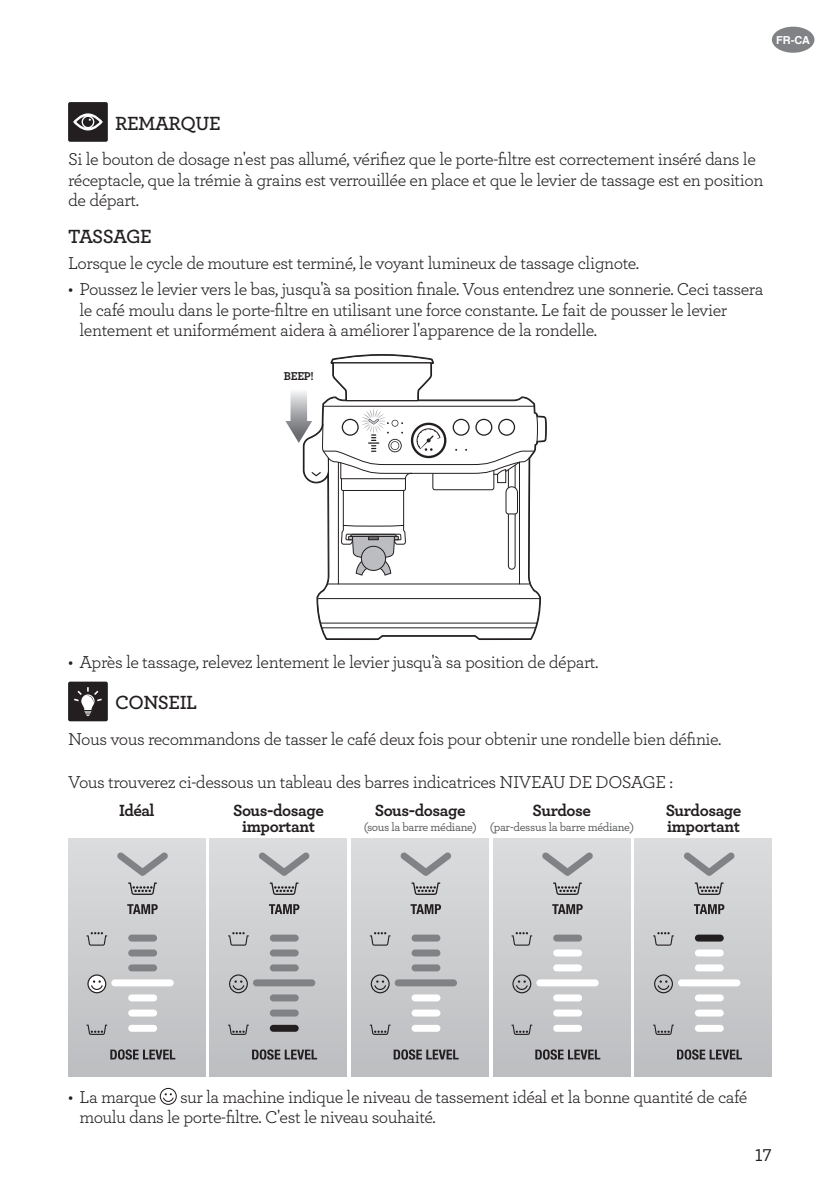
<style>
.page{position:relative;width:840px;height:1191px;background:#fff}
.page>*{position:absolute;margin:0;border:0;box-sizing:border-box;transform-origin:0 0}
.t1{font:600 20px "Archer";letter-spacing:-.025em;color:#231f20}
.t2{font:600 20px "Archer";letter-spacing:-.045em;color:#231f20}
.t3{font:18px/20.4px "Archer";letter-spacing:-.025em;color:#231f20}
.t4{font:500 18px "Archer";color:#231f20}
.t5{font:17px/16px "Archer Bold LF";letter-spacing:-.025em;color:#231f20;text-align:center}
.t6{font:12px "Archer Medium LF";letter-spacing:-.025em;color:#57585a}
.t7{font:12px "Archer Bold LF";color:#231f20}
.t8{font:700 11px "Helvetica World";color:#fff}
.s1{font-weight:500}
</style>
<div class="page">
<div style="left:771px;top:27px;width:43px;height:26px;background:#808285;border-radius:50%"></div>
<div style="left:68px;top:102px;width:40px;height:40px;background:#231f20;border-radius:2px"></div>
<svg style="left:73px;top:113px;width:30px;height:17px"></svg>
<svg style="left:316px;top:576px;width:224px;height:63px"></svg>
<svg style="left:285px;top:354px;width:261px;height:222px"></svg>
<div style="left:361px;top:546px;width:24px;height:24px;background:#bcbdc0;border-radius:50%"></div>
<div style="left:361px;top:546px;width:25px;height:25px;border:1px solid #231f20;border-radius:50%"></div>
<div style="left:68px;top:681px;width:40px;height:40px;background:#231f20;border-radius:2px"></div>
<svg style="left:74px;top:687px;width:28px;height:29px"></svg>
<div style="left:68px;top:838px;width:137px;height:238px;background:linear-gradient(to bottom,#dbdcde,#bdbec0)"></div>
<div style="left:210px;top:838px;width:137px;height:238px;background:linear-gradient(to bottom,#dbdcde,#bcbdbf)"></div>
<div style="left:351px;top:838px;width:137px;height:238px;background:linear-gradient(to bottom,#dbdcde,#bcbdc0)"></div>
<div style="left:493px;top:838px;width:137px;height:238px;background:linear-gradient(to bottom,#dbdcde,#bdbec1)"></div>
<div style="left:634px;top:838px;width:137px;height:238px;background:linear-gradient(to bottom,#dbdcde,#bdbec0)"></div>
<svg style="left:87px;top:974px;width:19px;height:19px"></svg>
<svg style="left:86px;top:1024px;width:21px;height:11px"></svg>
<svg style="left:86px;top:932px;width:21px;height:13px"></svg>
<svg style="left:117px;top:852px;width:51px;height:24px"></svg>
<div style="left:128px;top:934px;width:29px;height:7px;background:#808285;border-radius:3px"></div>
<div style="left:128px;top:949px;width:29px;height:7px;background:#808285;border-radius:3px"></div>
<div style="left:128px;top:964px;width:29px;height:7px;background:#808285;border-radius:3px"></div>
<div style="left:128px;top:994px;width:29px;height:7px;background:#fff;border-radius:3px"></div>
<div style="left:128px;top:1009px;width:29px;height:7px;background:#fff;border-radius:3px"></div>
<div style="left:128px;top:1024px;width:29px;height:7px;background:#fff;border-radius:3px"></div>
<div style="left:111px;top:979px;width:63px;height:7px;background:#fff;border-radius:3px"></div>
<svg style="left:128px;top:882px;width:29px;height:13px"></svg>
<svg style="left:110px;top:1049px;width:65px;height:10px"></svg>
<svg style="left:127px;top:904px;width:31px;height:10px"></svg>
<svg style="left:229px;top:974px;width:19px;height:19px"></svg>
<svg style="left:228px;top:1024px;width:21px;height:11px"></svg>
<svg style="left:228px;top:932px;width:21px;height:13px"></svg>
<svg style="left:258px;top:852px;width:52px;height:24px"></svg>
<div style="left:270px;top:934px;width:28px;height:7px;background:#808285;border-radius:3px"></div>
<div style="left:270px;top:949px;width:28px;height:7px;background:#808285;border-radius:3px"></div>
<div style="left:270px;top:964px;width:28px;height:7px;background:#808285;border-radius:3px"></div>
<div style="left:270px;top:994px;width:28px;height:7px;background:#808285;border-radius:3px"></div>
<div style="left:270px;top:1009px;width:28px;height:7px;background:#808285;border-radius:3px"></div>
<div style="left:270px;top:1024px;width:28px;height:7px;background:#231f20;border-radius:3px"></div>
<div style="left:253px;top:979px;width:62px;height:7px;background:#808285;border-radius:3px"></div>
<svg style="left:269px;top:882px;width:29px;height:13px"></svg>
<svg style="left:252px;top:1049px;width:65px;height:10px"></svg>
<svg style="left:269px;top:904px;width:30px;height:10px"></svg>
<svg style="left:370px;top:974px;width:19px;height:19px"></svg>
<svg style="left:369px;top:1024px;width:21px;height:11px"></svg>
<svg style="left:369px;top:932px;width:21px;height:13px"></svg>
<svg style="left:400px;top:852px;width:51px;height:24px"></svg>
<div style="left:411px;top:934px;width:29px;height:7px;background:#808285;border-radius:3px"></div>
<div style="left:411px;top:949px;width:29px;height:7px;background:#808285;border-radius:3px"></div>
<div style="left:411px;top:964px;width:29px;height:7px;background:#808285;border-radius:3px"></div>
<div style="left:411px;top:994px;width:29px;height:7px;background:#fff;border-radius:3px"></div>
<div style="left:411px;top:1009px;width:29px;height:7px;background:#fff;border-radius:3px"></div>
<div style="left:411px;top:1024px;width:29px;height:7px;background:#fff;border-radius:3px"></div>
<div style="left:394px;top:979px;width:63px;height:7px;background:#808285;border-radius:3px"></div>
<svg style="left:411px;top:882px;width:29px;height:13px"></svg>
<svg style="left:393px;top:1049px;width:65px;height:10px"></svg>
<svg style="left:410px;top:904px;width:31px;height:10px"></svg>
<svg style="left:512px;top:974px;width:19px;height:19px"></svg>
<svg style="left:511px;top:1024px;width:21px;height:11px"></svg>
<svg style="left:511px;top:932px;width:21px;height:13px"></svg>
<svg style="left:541px;top:852px;width:52px;height:24px"></svg>
<div style="left:553px;top:934px;width:28px;height:7px;background:#808285;border-radius:3px"></div>
<div style="left:553px;top:949px;width:28px;height:7px;background:#fff;border-radius:3px"></div>
<div style="left:553px;top:964px;width:28px;height:7px;background:#fff;border-radius:3px"></div>
<div style="left:553px;top:994px;width:28px;height:7px;background:#fff;border-radius:3px"></div>
<div style="left:553px;top:1009px;width:28px;height:7px;background:#fff;border-radius:3px"></div>
<div style="left:553px;top:1024px;width:28px;height:7px;background:#fff;border-radius:3px"></div>
<div style="left:536px;top:979px;width:62px;height:7px;background:#fff;border-radius:3px"></div>
<svg style="left:552px;top:882px;width:29px;height:13px"></svg>
<svg style="left:535px;top:1049px;width:65px;height:10px"></svg>
<svg style="left:552px;top:904px;width:30px;height:10px"></svg>
<svg style="left:653px;top:974px;width:19px;height:19px"></svg>
<svg style="left:652px;top:1024px;width:21px;height:11px"></svg>
<svg style="left:652px;top:932px;width:21px;height:13px"></svg>
<svg style="left:683px;top:852px;width:51px;height:24px"></svg>
<div style="left:694px;top:934px;width:29px;height:7px;background:#231f20;border-radius:3px"></div>
<div style="left:694px;top:949px;width:29px;height:7px;background:#fff;border-radius:3px"></div>
<div style="left:694px;top:964px;width:29px;height:7px;background:#fff;border-radius:3px"></div>
<div style="left:694px;top:994px;width:29px;height:7px;background:#fff;border-radius:3px"></div>
<div style="left:694px;top:1009px;width:29px;height:7px;background:#fff;border-radius:3px"></div>
<div style="left:694px;top:1024px;width:29px;height:7px;background:#fff;border-radius:3px"></div>
<div style="left:677px;top:979px;width:63px;height:7px;background:#fff;border-radius:3px"></div>
<svg style="left:694px;top:882px;width:29px;height:13px"></svg>
<svg style="left:676px;top:1049px;width:65px;height:10px"></svg>
<svg style="left:693px;top:904px;width:31px;height:10px"></svg>
<svg style="left:160px;top:1087px;width:17px;height:17px"></svg>
<p class="t8" style="left:775px;top:33px;width:35px">FR-CA</p>
<p class="t1" style="left:115px;top:108px;width:107px">REMARQUE</p>
<p class="t3" style="left:68px;top:148px;width:696px">Si le bouton de dosage n'est pas allumé, vérifiez que le porte-filtre est correctement inséré dans le réceptacle, que la trémie à grains est verrouillée en place et que le levier de tassage est en position de départ.</p>
<p class="t2" style="left:68px;top:222px;width:85px">TASSAGE</p>
<p class="t3" style="left:68px;top:252px;width:572px">Lorsque le cycle de mouture est terminé, le voyant lumineux de tassage clignote.</p>
<p class="t3" style="left:79px;top:278px;width:685px;text-indent:-11px"><span class="s1">•</span> Poussez le levier vers le bas, jusqu'à sa position finale. Vous entendrez une sonnerie. Ceci tassera le café moulu dans le porte-filtre en utilisant une force constante. Le fait de pousser le levier lentement et uniformément aidera à améliorer l'apparence de la rondelle.</p>
<p class="t7" style="left:284px;top:369px;width:32px">BEEP!</p>
<p class="t3" style="left:68px;top:650px;width:531px"><span class="s1">•</span> Après le tassage, relevez lentement le levier jusqu'à sa position de départ.</p>
<p class="t1" style="left:115px;top:688px;width:83px">CONSEIL</p>
<p class="t3" style="left:68px;top:728px;width:654px">Nous vous recommandons de tasser le café deux fois pour obtenir une rondelle bien définie.</p>
<p class="t3" style="left:68px;top:771px;width:606px">Vous trouverez ci-dessous un tableau des barres indicatrices NIVEAU DE DOSAGE :</p>
<p class="t5" style="left:119px;top:802px;width:37px">Idéal</p>
<p class="t5" style="left:233px;top:802px;width:92px">Sous-dosage important</p>
<p class="t5" style="left:374px;top:802px;width:92px">Sous-dosage</p>
<p class="t5" style="left:532px;top:802px;width:60px">Surdose</p>
<p class="t6" style="left:489px;top:819px;width:146px">(par-dessus la barre médiane)</p>
<p class="t5" style="left:665px;top:802px;width:77px;text-align:left">Surdosage important</p>
<p class="t6" style="left:363px;top:819px;width:115px">(sous la barre médiane)</p>
<p class="t3" style="left:79px;top:1085px;width:669px;text-indent:100px">sur la machine indique le niveau de tassement idéal et la bonne quantité de café moulu dans le porte-filtre. C'est le niveau souhaité.</p>
<p class="t3" style="left:68px;top:1085px;width:90px"><span class="s1">•</span> La marque</p>
<p class="t4" style="left:754px;top:1142px;width:18px">17</p>
</div>
